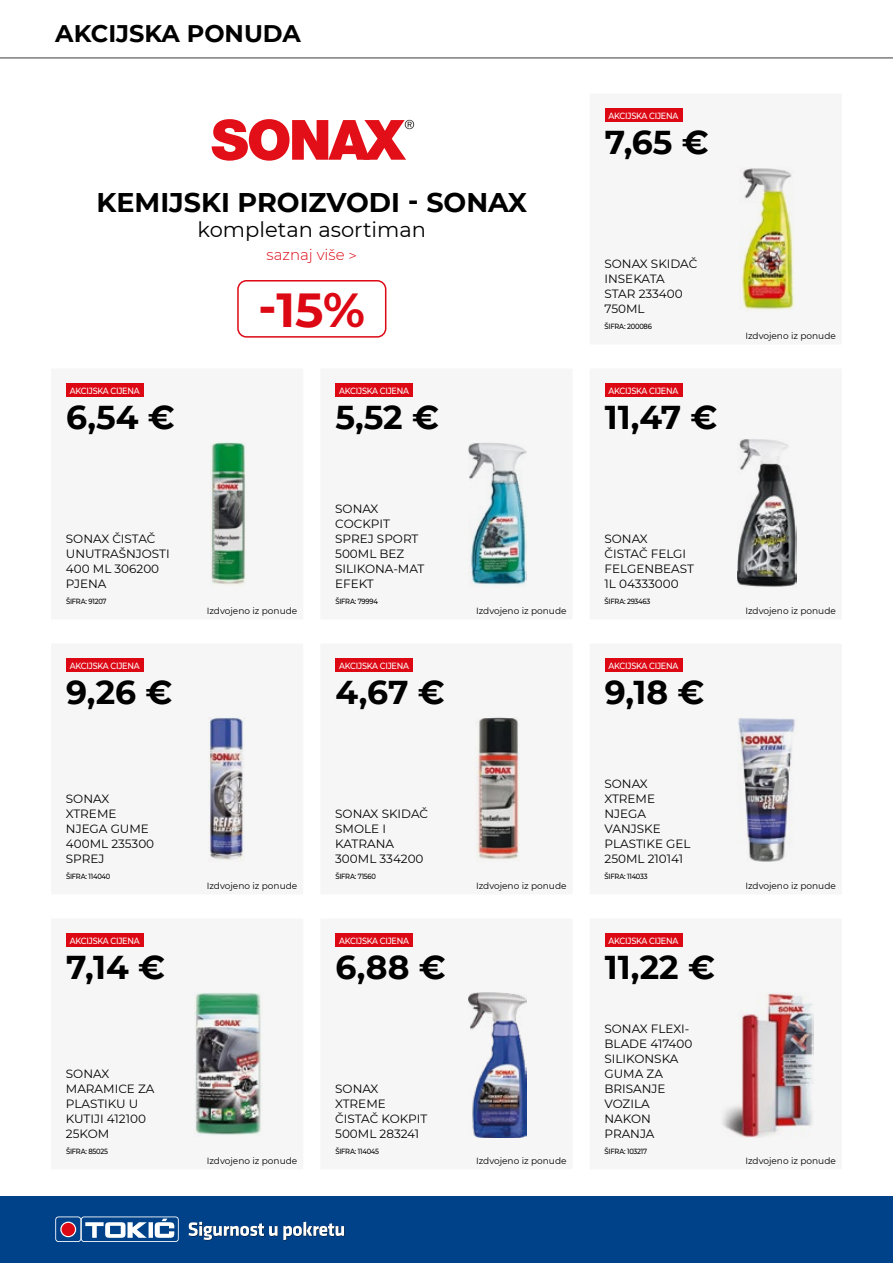
<style>
.page{position:relative;width:893px;height:1263px;background:#fff}
.page>*{position:absolute;margin:0;border:0;box-sizing:border-box;transform-origin:0 0}
.t1{font:700 47.7px "Montserrat";color:#dc0814}
.t2{font:700 33px "Montserrat";color:#000}
.t3{font:700 27px "Montserrat";color:#000}
.t4{font:700 24px "Montserrat";color:#000}
.t5{font:21px "Montserrat";color:#000}
.t6{font:300 15px "Montserrat";color:#dc0814}
.t7{font:12px/15px "Montserrat";color:#000}
.t8{font:9px "Montserrat";color:#000}
.t9{font:500 9px "Montserrat";letter-spacing:-.03em;color:#fff;scale:.9 1}
.t10{font:500 7.5px "Montserrat";letter-spacing:-.03em;color:#000;scale:.9 1}
</style>
<div class="page">
<div style="left:0;top:1197px;width:893px;height:66px;background:#004289"></div>
<svg style="left:55px;top:1216px;width:124px;height:26px"></svg>
<svg style="left:60px;top:1221px;width:16px;height:16px"></svg>
<div style="left:62px;top:1223px;width:13px;height:13px;background:#dc0814;border-radius:50%"></div>
<svg style="left:189px;top:1222px;width:155px;height:18px"></svg>
<svg style="left:0;top:57px;width:893px;height:1px"></svg>
<div style="left:581px;top:85px;width:269px;height:268px;background:#f6f6f6"></div>
<div style="left:605px;top:109px;width:77px;height:13px;background:#dc0814"></div>
<img style="left:740px;top:168px;width:54px;height:142px">
<div style="left:43px;top:360px;width:269px;height:268px;background:#f6f6f6"></div>
<div style="left:66px;top:384px;width:78px;height:13px;background:#dc0814"></div>
<img style="left:210px;top:443px;width:36px;height:142px">
<div style="left:312px;top:360px;width:269px;height:268px;background:#f6f6f6"></div>
<div style="left:336px;top:384px;width:77px;height:13px;background:#dc0814"></div>
<img style="left:469px;top:443px;width:57px;height:143px">
<div style="left:43px;top:635px;width:269px;height:268px;background:#f6f6f6"></div>
<div style="left:66px;top:658px;width:78px;height:14px;background:#dc0814"></div>
<img style="left:209px;top:718px;width:34px;height:142px">
<div style="left:312px;top:635px;width:269px;height:268px;background:#f6f6f6"></div>
<div style="left:336px;top:658px;width:77px;height:14px;background:#dc0814"></div>
<img style="left:476px;top:718px;width:43px;height:142px">
<div style="left:581px;top:360px;width:269px;height:268px;background:#f6f6f6"></div>
<div style="left:605px;top:384px;width:77px;height:13px;background:#dc0814"></div>
<img style="left:737px;top:439px;width:60px;height:148px">
<div style="left:43px;top:910px;width:269px;height:268px;background:#f6f6f6"></div>
<div style="left:66px;top:933px;width:78px;height:14px;background:#dc0814"></div>
<img style="left:194px;top:993px;width:67px;height:142px">
<div style="left:312px;top:910px;width:269px;height:268px;background:#f6f6f6"></div>
<div style="left:336px;top:933px;width:77px;height:14px;background:#dc0814"></div>
<img style="left:469px;top:993px;width:58px;height:145px">
<div style="left:581px;top:635px;width:269px;height:268px;background:#f6f6f6"></div>
<div style="left:605px;top:658px;width:77px;height:14px;background:#dc0814"></div>
<img style="left:738px;top:718px;width:57px;height:144px">
<div style="left:581px;top:910px;width:269px;height:268px;background:#f6f6f6"></div>
<div style="left:605px;top:933px;width:77px;height:14px;background:#dc0814"></div>
<img style="left:722px;top:993px;width:92px;height:145px">
<svg style="left:212px;top:119px;width:202px;height:42px"></svg>
<div style="left:237px;top:280px;width:149px;height:58px;border:2px solid #dc0814;border-radius:9px"></div>
<h3 class="t4" style="left:55px;top:16px;width:247px">AKCIJSKA PONUDA</h3>
<p class="t9" style="left:608px;top:109px;width:79px">AKCIJSKA CIJENA</p>
<h2 class="t2" style="left:605px;top:118px;width:106px">7,65 €</h2>
<h3 class="t3" style="left:96px;top:183px;width:432px">KEMIJSKI PROIZVODI - SONAX</h3>
<h3 class="t5" style="left:198px;top:215px;width:230px">kompletan asortiman</h3>
<p class="t6" style="left:267px;top:244px;width:92px">saznaj više &gt;</p>
<h1 class="t1" style="left:258px;top:276px;width:109px">-15%</h1>
<p class="t7" style="left:604px;top:256px;width:94px">SONAX SKIDAČ<br>INSEKATA<br>STAR 233400<br>750ML</p>
<p class="t10" style="left:605px;top:322px;width:54px">ŠIFRA: 200086</p>
<p class="t8" style="left:745px;top:329px;width:92px">Izdvojeno iz ponude</p>
<p class="t9" style="left:70px;top:384px;width:79px">AKCIJSKA CIJENA</p>
<p class="t9" style="left:339px;top:384px;width:79px">AKCIJSKA CIJENA</p>
<p class="t9" style="left:608px;top:384px;width:79px">AKCIJSKA CIJENA</p>
<h2 class="t2" style="left:66px;top:393px;width:110px">6,54 €</h2>
<h2 class="t2" style="left:336px;top:393px;width:105px">5,52 €</h2>
<h2 class="t2" style="left:605px;top:393px;width:114px">11,47 €</h2>
<p class="t7" style="left:66px;top:531px;width:105px">SONAX ČISTAČ<br>UNUTRAŠNJOSTI<br>400 ML 306200<br>PJENA</p>
<p class="t7" style="left:335px;top:501px;width:91px">SONAX<br>COCKPIT<br>SPREJ SPORT<br>500ML BEZ<br>SILIKONA-MAT<br>EFEKT</p>
<p class="t7" style="left:604px;top:531px;width:91px">SONAX<br>ČISTAČ FELGI<br>FELGENBEAST<br>1L 04333000</p>
<p class="t10" style="left:66px;top:597px;width:47px">ŠIFRA: 91207</p>
<p class="t10" style="left:335px;top:597px;width:49px">ŠIFRA: 79994</p>
<p class="t10" style="left:605px;top:597px;width:52px">ŠIFRA: 293463</p>
<p class="t8" style="left:207px;top:604px;width:92px">Izdvojeno iz ponude</p>
<p class="t8" style="left:476px;top:604px;width:92px">Izdvojeno iz ponude</p>
<p class="t8" style="left:745px;top:604px;width:92px">Izdvojeno iz ponude</p>
<p class="t9" style="left:70px;top:659px;width:79px">AKCIJSKA CIJENA</p>
<p class="t9" style="left:339px;top:659px;width:79px">AKCIJSKA CIJENA</p>
<p class="t9" style="left:608px;top:659px;width:79px">AKCIJSKA CIJENA</p>
<h2 class="t2" style="left:66px;top:668px;width:108px">9,26 €</h2>
<h2 class="t2" style="left:336px;top:668px;width:111px">4,67 €</h2>
<h2 class="t2" style="left:605px;top:668px;width:101px">9,18 €</h2>
<p class="t7" style="left:66px;top:791px;width:90px">SONAX<br>XTREME<br>NJEGA GUME<br>400ML 235300<br>SPREJ</p>
<p class="t7" style="left:335px;top:806px;width:94px">SONAX SKIDAČ<br>SMOLE I<br>KATRANA<br>300ML 334200</p>
<p class="t7" style="left:604px;top:776px;width:88px">SONAX<br>XTREME<br>NJEGA<br>VANJSKE<br>PLASTIKE GEL<br>250ML 210141</p>
<p class="t10" style="left:66px;top:871px;width:51px">ŠIFRA: 114040</p>
<p class="t10" style="left:335px;top:871px;width:47px">ŠIFRA: 71560</p>
<p class="t10" style="left:605px;top:871px;width:49px">ŠIFRA: 114033</p>
<p class="t8" style="left:207px;top:879px;width:92px">Izdvojeno iz ponude</p>
<p class="t8" style="left:476px;top:879px;width:92px">Izdvojeno iz ponude</p>
<p class="t8" style="left:745px;top:879px;width:92px">Izdvojeno iz ponude</p>
<p class="t9" style="left:70px;top:934px;width:79px">AKCIJSKA CIJENA</p>
<p class="t9" style="left:339px;top:934px;width:79px">AKCIJSKA CIJENA</p>
<p class="t9" style="left:608px;top:934px;width:79px">AKCIJSKA CIJENA</p>
<h2 class="t2" style="left:66px;top:943px;width:101px">7,14 €</h2>
<h2 class="t2" style="left:336px;top:943px;width:112px">6,88 €</h2>
<h2 class="t2" style="left:605px;top:943px;width:112px">11,22 €</h2>
<p class="t7" style="left:66px;top:1066px;width:90px">SONAX<br>MARAMICE ZA<br>PLASTIKU U<br>KUTIJI 412100<br>25KOM</p>
<p class="t7" style="left:335px;top:1081px;width:94px">SONAX<br>XTREME<br>ČISTAČ KOKPIT<br>500ML 283241</p>
<p class="t7" style="left:604px;top:1021px;width:89px">SONAX FLEXI-<br>BLADE 417400<br>SILIKONSKA<br>GUMA ZA<br>BRISANJE<br>VOZILA<br>NAKON<br>PRANJA</p>
<p class="t10" style="left:66px;top:1146px;width:48px">ŠIFRA: 85025</p>
<p class="t10" style="left:335px;top:1146px;width:50px">ŠIFRA: 114045</p>
<p class="t10" style="left:605px;top:1146px;width:49px">ŠIFRA: 103217</p>
<p class="t8" style="left:207px;top:1154px;width:92px">Izdvojeno iz ponude</p>
<p class="t8" style="left:476px;top:1154px;width:92px">Izdvojeno iz ponude</p>
<p class="t8" style="left:745px;top:1154px;width:92px">Izdvojeno iz ponude</p>
</div>
